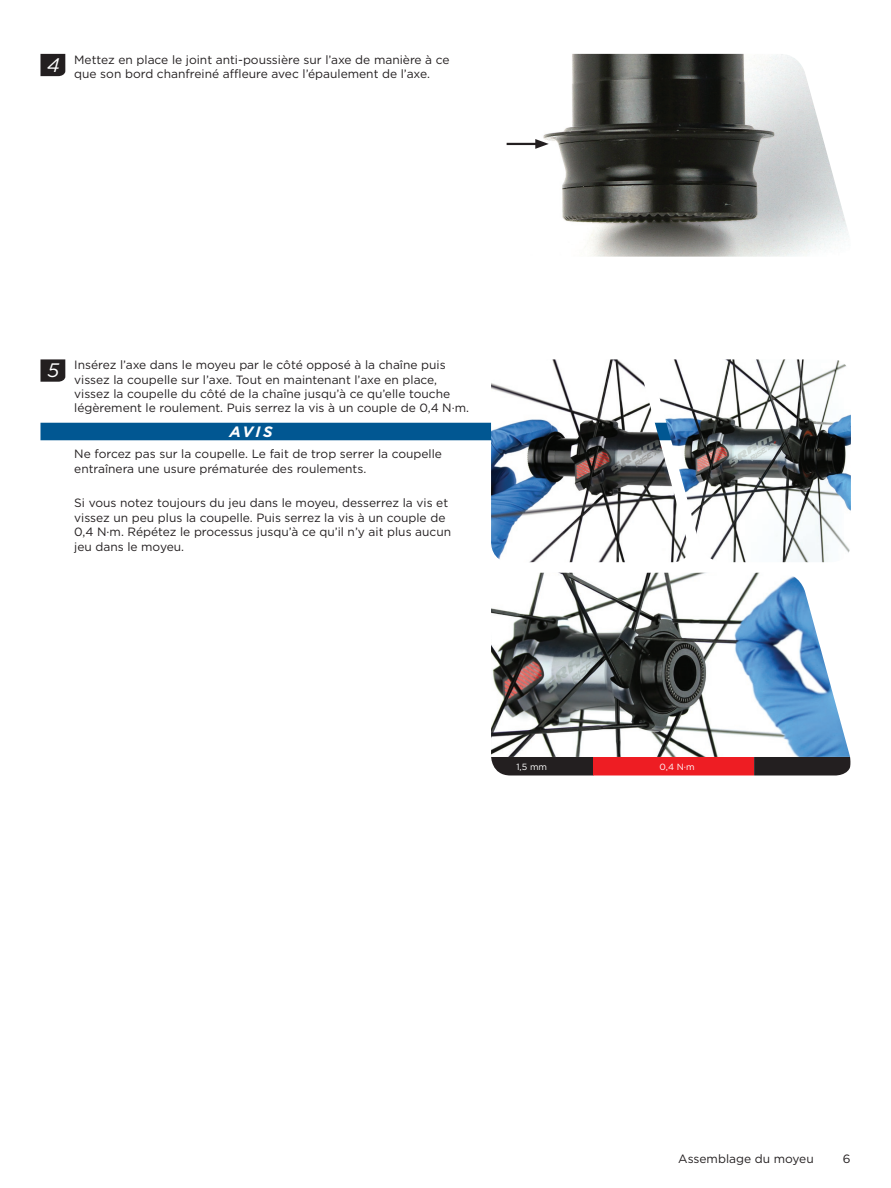
<style>
.page{position:relative;width:891px;height:1188px;background:#fff}
.page>*{position:absolute;margin:0;border:0;box-sizing:border-box;transform-origin:0 0}
.t1{font:italic 19.5px "Gotham";color:#fff}
.t2{font:italic 700 15px "Gotham";color:#fff}
.t3{font:12px/14.4px "Gotham";color:#231f20}
.t4{font:9px "Gotham";color:#fff}
</style>
<div class="page">
<div style="left:40px;top:423px;width:810px;height:17px;background:#015792"></div>
<img style="left:506px;top:54px;width:343px;height:203px">
<svg style="left:40px;top:54px;width:25px;height:22px"></svg>
<img style="left:491px;top:359px;width:158px;height:203px">
<img style="left:649px;top:359px;width:202px;height:203px">
<svg style="left:491px;top:757px;width:359px;height:19px;background:#2f2b2c"></svg>
<div style="left:593px;top:757px;width:161px;height:19px;background:#ee1d23"></div>
<img style="left:491px;top:573px;width:359px;height:184px">
<svg style="left:40px;top:359px;width:25px;height:23px"></svg>
<hr style="left:507px;top:143px;width:32px;height:2px;background:#231f20">
<svg style="left:535px;top:139px;width:14px;height:10px"></svg>
<h1 class="t1" style="left:47px;top:52px;width:14px">4</h1>
<p class="t3" style="left:74px;top:52px;width:377px">Mettez en place le joint anti-poussière sur l’axe de manière à ce que son bord chanfreiné affleure avec l’épaulement de l’axe.</p>
<h1 class="t1" style="left:48px;top:358px;width:13px">5</h1>
<p class="t3" style="left:74px;top:357px;width:396px">Insérez l’axe dans le moyeu par le côté opposé à la chaîne puis vissez la coupelle sur l’axe. Tout en maintenant l’axe en place, vissez la coupelle du côté de la chaîne jusqu’à ce qu’elle touche légèrement le roulement. Puis serrez la vis à un couple de 0,4 N∙m.</p>
<p class="t2" style="left:230px;top:422px;width:45px">AVIS</p>
<p class="t3" style="left:74px;top:447px;width:369px">Ne forcez pas sur la coupelle. Le fait de trop serrer la coupelle entraînera une usure prématurée des roulements.</p>
<p class="t3" style="left:74px;top:496px;width:379px">Si vous notez toujours du jeu dans le moyeu, desserrez la vis et vissez un peu plus la coupelle. Puis serrez la vis à un couple de 0,4 N∙m. Répétez le processus jusqu’à ce qu’il n’y ait plus aucun jeu dans le moyeu.</p>
<p class="t4" style="left:516px;top:761px;width:32px">1,5 mm</p>
<p class="t4" style="left:660px;top:761px;width:37px">0,4 N·m</p>
<p class="t3" style="left:678px;top:1151px;width:137px">Assemblage du moyeu</p>
<p class="t3" style="left:843px;top:1151px;width:9px">6</p>
</div>
